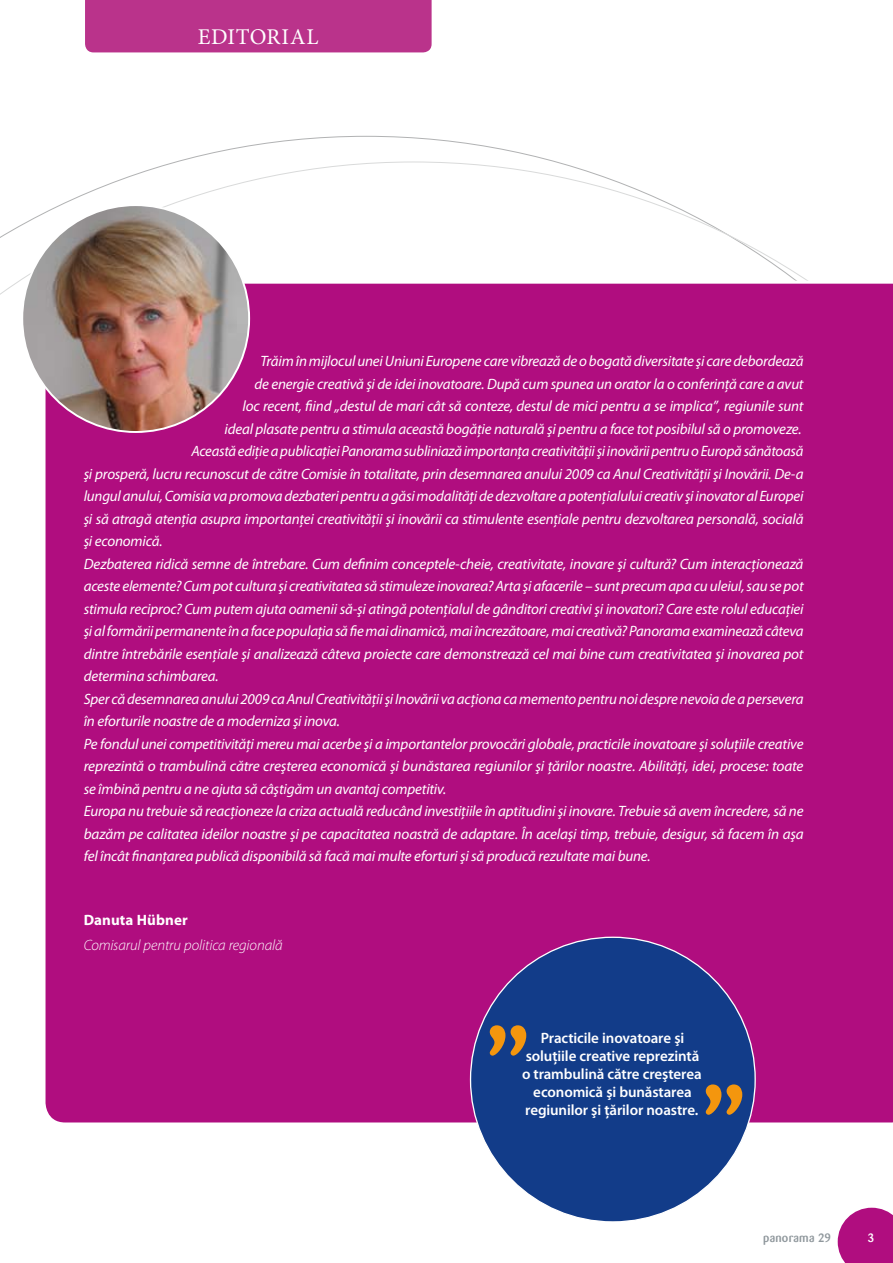
<style>
.page{position:relative;width:893px;height:1263px;background:#fff}
.page>*{position:absolute;margin:0;border:0;box-sizing:border-box;transform-origin:0 0}
.t1{font:700 100.05px "Barmeno";color:#f4960e}
.t2{font:22.5px "Minion Pro";letter-spacing:.01em;color:#fff}
.t3{font:italic 15px "Myriad Pro";letter-spacing:-.015em;color:#fff}
.t4{font:600 15px/18px "Myriad Pro";letter-spacing:-.01em;color:#fff;text-align:center}
.t5{font:italic 300 15px "Myriad Pro";letter-spacing:-.005em;color:#fff}
.t6{font:700 15px "Myriad Pro";letter-spacing:.01em;color:#fff}
.t7{font:500 12px "Barmeno";letter-spacing:.02em;color:#8f979c}
.t8{font:500 12px "Barmeno";color:#fff}
</style>
<div class="page">
<div style="left:45px;top:283px;width:848px;height:840px;background:#b00d7f"></div>
<div style="left:85px;top:0;width:347px;height:52px;background:#ba338b"></div>
<svg style="left:838px;top:1208px;width:55px;height:55px;background:#b8268c"></svg>
<div style="left:470px;top:937px;width:285px;height:285px;background:#123c89;border-radius:50%"></div>
<img style="left:22px;top:205px;width:227px;height:227px;border-radius:113px">
<h2 class="t2" style="left:198px;top:22px;width:122px">EDITORIAL</h2>
<p class="t3" style="left:260px;top:353px;width:545px">Trăim în mijlocul unei Uniuni Europene care vibrează de o bogată diversitate şi care debordează</p>
<p class="t3" style="left:254px;top:375px;width:551px">de energie creativă şi de idei inovatoare. După cum spunea un orator la o conferinţă care a avut</p>
<p class="t3" style="left:242px;top:398px;width:563px">loc recent, fiind „destul de mari cât să conteze, destul de mici pentru a se implica”, regiunile sunt</p>
<p class="t3" style="left:224px;top:420px;width:579px">ideal plasate pentru a stimula această bogăţie naturală şi pentru a face tot posibilul să o promoveze.</p>
<p class="t3" style="left:191px;top:443px;width:613px">Această ediţie a publicaţiei Panorama subliniază importanţa creativităţii şi inovării pentru o Europă sănătoasă</p>
<p class="t3" style="left:84px;top:465px;width:721px">şi prosperă, lucru recunoscut de către Comisie în totalitate, prin desemnarea anului 2009 ca Anul Creativităţii şi Inovării. De-a</p>
<p class="t3" style="left:84px;top:488px;width:721px">lungul anului, Comisia va promova dezbateri pentru a găsi modalităţi de dezvoltare a potenţialului creativ şi inovator al Europei</p>
<p class="t3" style="left:84px;top:510px;width:721px">şi să atragă atenţia asupra importanţei creativităţii şi inovării ca stimulente esenţiale pentru dezvoltarea personală, socială</p>
<p class="t3" style="left:84px;top:533px;width:80px">şi economică.</p>
<p class="t3" style="left:84px;top:555px;width:721px">Dezbaterea ridică semne de întrebare. Cum definim conceptele-cheie, creativitate, inovare şi cultură? Cum interacţionează</p>
<p class="t3" style="left:84px;top:578px;width:721px">aceste elemente? Cum pot cultura şi creativitatea să stimuleze inovarea? Arta şi afacerile – sunt precum apa cu uleiul, sau se pot</p>
<p class="t3" style="left:84px;top:600px;width:721px">stimula reciproc? Cum putem ajuta oamenii să-şi atingă potenţialul de gânditori creativi şi inovatori? Care este rolul educaţiei</p>
<p class="t3" style="left:84px;top:623px;width:721px">şi al formării permanente în a face populaţia să fie mai dinamică, mai încrezătoare, mai creativă? Panorama examinează câteva</p>
<p class="t3" style="left:84px;top:645px;width:721px">dintre întrebările esenţiale şi analizează câteva proiecte care demonstrează cel mai bine cum creativitatea şi inovarea pot</p>
<p class="t3" style="left:84px;top:668px;width:137px">determina schimbarea.</p>
<p class="t3" style="left:84px;top:690px;width:721px">Sper că desemnarea anului 2009 ca Anul Creativităţii şi Inovării va acţiona ca memento pentru noi despre nevoia de a persevera</p>
<p class="t3" style="left:84px;top:713px;width:258px">în eforturile noastre de a moderniza şi inova.</p>
<p class="t3" style="left:84px;top:735px;width:721px">Pe fondul unei competitivităţi mereu mai acerbe şi a importantelor provocări globale, practicile inovatoare şi soluţiile creative</p>
<p class="t3" style="left:84px;top:758px;width:721px">reprezintă o trambulină către creşterea economică şi bunăstarea regiunilor şi ţărilor noastre. Abilităţi, idei, procese: toate</p>
<p class="t3" style="left:84px;top:780px;width:364px">se îmbină pentru a ne ajuta să câştigăm un avantaj competitiv.</p>
<p class="t3" style="left:84px;top:803px;width:721px">Europa nu trebuie să reacţioneze la criza actuală reducând investiţiile în aptitudini şi inovare. Trebuie să avem încredere, să ne</p>
<p class="t3" style="left:84px;top:825px;width:721px">bazăm pe calitatea ideilor noastre şi pe capacitatea noastră de adaptare. În acelaşi timp, trebuie, desigur, să facem în aşa</p>
<p class="t3" style="left:84px;top:848px;width:569px">fel încât finanţarea publică disponibilă să facă mai multe eforturi şi să producă rezultate mai bune.</p>
<p class="t6" style="left:84px;top:912px;width:106px">Danuta Hübner</p>
<p class="t5" style="left:84px;top:937px;width:200px">Comisarul pentru politica regională</p>
<h1 class="t1" style="left:485px;top:947px;width:47px">„</h1>
<p class="t4" style="left:522px;top:1029px;width:181px">Practicile inovatoare şi soluţiile creative reprezintă o trambulină către creşterea economică şi bunăstarea regiunilor şi ţărilor noastre.</p>
<h1 class="t1" style="left:701px;top:1063px;width:47px">”</h1>
<p class="t7" style="left:763px;top:1230px;width:69px">panorama 29</p>
<p class="t8" style="left:868px;top:1231px;width:8px">3</p>
</div>
